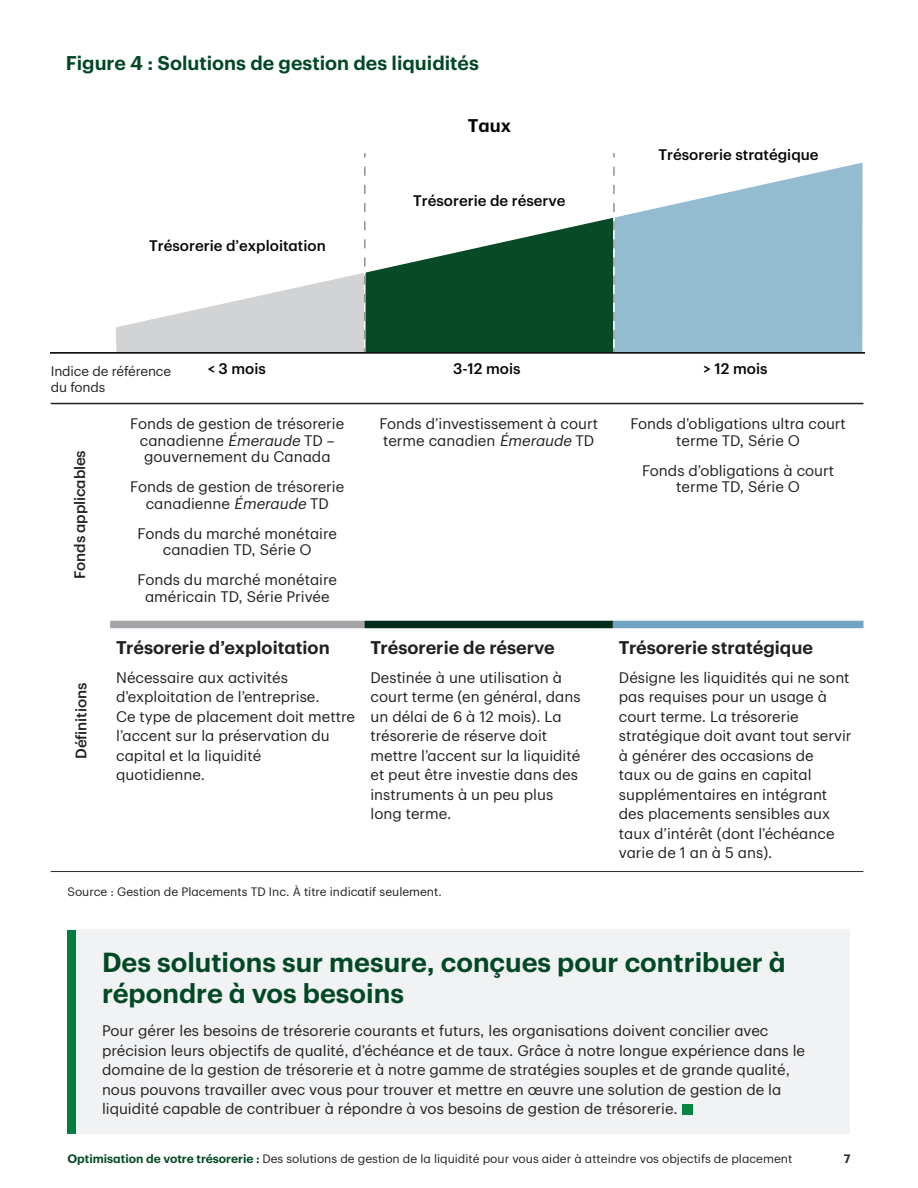
<style>
.page{position:relative;width:918px;height:1188px;background:#fff}
.page>*{position:absolute;margin:0;border:0;box-sizing:border-box;transform-origin:0 0}
.t1{font:600 27px/31.5px "TD Graphik";color:#014825}
.t2{font:600 19.5px "TD Graphik";color:#014825}
.t3{font:600 18px "TD Graphik";color:#231f20}
.t4{font:600 18px "TD Graphik";color:#090507}
.t5{font:15px/19.5px "TD Graphik";color:#231f20;text-align:center}
.t6{font:500 15px "TD Graphik";color:#040504}
.t7{font:500 15px "TD Graphik";letter-spacing:-.01em;color:#231f20}
.t8{font:13.5px "TD Graphik";letter-spacing:-.01em;color:#231f20}
.t9{font:12px "TD Graphik";color:#231f20}
.t10{font:600 12px "TD Graphik";color:#2c2a2b}
.s1{font-style:italic}
.s2{font-weight:600;color:#014825}
</style>
<div class="page">
<hr style="left:51px;top:871px;width:812px;height:1px;background:#2b292a">
<div style="left:110px;top:621px;width:254px;height:7px;background:#a3a4a8"></div>
<div style="left:364px;top:621px;width:249px;height:7px;background:#012c1a"></div>
<div style="left:613px;top:621px;width:250px;height:7px;background:#6fa5c2"></div>
<hr style="left:51px;top:403px;width:812px;height:1px;background:#231f20">
<div style="left:68px;top:930px;width:782px;height:204px;background:#f1f2f3"></div>
<div style="left:68px;top:930px;width:8px;height:204px;background:#047e40"></div>
<div style="left:683px;top:1104px;width:10px;height:11px;background:#048642"></div>
<svg style="left:613px;top:162px;width:252px;height:192px"></svg>
<svg style="left:116px;top:167px;width:499px;height:185px"></svg>
<hr style="left:51px;top:352px;width:813px;height:2px;background:#141313">
<h3 class="t2" style="left:66px;top:55px;width:414px">Figure 4 : Solutions de gestion des liquidités</h3>
<p class="t6" style="left:149px;top:240px;width:178px">Trésorerie d’exploitation</p>
<p class="t4" style="left:468px;top:118px;width:45px">Taux</p>
<p class="t6" style="left:413px;top:194px;width:154px">Trésorerie de réserve</p>
<p class="t6" style="left:659px;top:148px;width:162px">Trésorerie stratégique</p>
<p class="t8" style="left:51px;top:365px;width:122px">Indice de référence</p>
<p class="t6" style="left:207px;top:362px;width:60px">&lt; 3 mois</p>
<p class="t6" style="left:453px;top:362px;width:69px">3-12 mois</p>
<p class="t6" style="left:703px;top:362px;width:66px">&gt; 12 mois</p>
<p class="t8" style="left:51px;top:382px;width:56px">du fonds</p>
<p class="t7" style="left:74px;top:579px;width:130px;rotate:-90deg">Fonds applicables</p>
<p class="t7" style="left:75px;top:759px;width:77px;rotate:-90deg">Définitions</p>
<p class="t5" style="left:130px;top:417px;width:215px;line-height:16.5px">Fonds de gestion de trésorerie canadienne <span class="s1">Émeraude</span> TD – gouvernement du Canada</p>
<p class="t5" style="left:130px;top:480px;width:215px;line-height:16.5px">Fonds de gestion de trésorerie canadienne <span class="s1">Émeraude</span> TD</p>
<p class="t5" style="left:138px;top:526px;width:201px;line-height:16.5px">Fonds du marché monétaire canadien TD, Série O</p>
<p class="t5" style="left:138px;top:573px;width:201px;line-height:16.5px">Fonds du marché monétaire américain TD, Série Privée</p>
<p class="t3" style="left:116px;top:640px;width:215px">Trésorerie d’exploitation</p>
<p class="t5" style="left:116px;top:668px;width:240px;text-align:left">Nécessaire aux activités d’exploitation de l’entreprise.<br>Ce type de placement doit mettre l’accent sur la préservation du capital et la liquidité<br>quotidienne.</p>
<p class="t5" style="left:379px;top:417px;width:220px;line-height:16.5px;text-align:left">Fonds d’investissement à court terme canadien <span class="s1">Émeraude</span> TD</p>
<p class="t5" style="left:630px;top:417px;width:217px;line-height:16.5px">Fonds d’obligations ultra court terme TD, Série O</p>
<p class="t5" style="left:642px;top:463px;width:194px;line-height:16.5px">Fonds d’obligations à court terme TD, Série O</p>
<p class="t3" style="left:371px;top:640px;width:186px">Trésorerie de réserve</p>
<p class="t5" style="left:371px;top:668px;width:212px;text-align:left">Destinée à une utilisation à court terme (en général, dans un délai de 6 à 12 mois). La trésorerie de réserve doit mettre l’accent sur la liquidité et peut être investie dans des instruments à un peu plus long terme.</p>
<p class="t3" style="left:619px;top:640px;width:196px">Trésorerie stratégique</p>
<p class="t5" style="left:619px;top:668px;width:234px;text-align:left">Désigne les liquidités qui ne sont pas requises pour un usage à court terme. La trésorerie stratégique doit avant tout servir à générer des occasions de<br>taux ou de gains en capital supplémentaires en intégrant des placements sensibles aux taux d’intérêt (dont l’échéance varie de 1 an à 5 ans).</p>
<p class="t9" style="left:68px;top:886px;width:376px">Source : Gestion de Placements TD Inc. À titre indicatif seulement.</p>
<h2 class="t1" style="left:102px;top:948px;width:685px">Des solutions sur mesure, conçues pour contribuer à répondre à vos besoins</h2>
<p class="t5" style="left:102px;top:1022px;width:705px;text-align:left">Pour gérer les besoins de trésorerie courants et futurs, les organisations doivent concilier avec précision leurs objectifs de qualité, d’échéance et de taux. Grâce à notre longue expérience dans le domaine de la gestion de trésorerie et à notre gamme de stratégies souples et de grande qualité, nous pouvons travailler avec vous pour trouver et mettre en œuvre une solution de gestion de la liquidité capable de contribuer à répondre à vos besoins de gestion de trésorerie.</p>
<p class="t9" style="left:68px;top:1154px;width:726px"><span class="s2">Optimisation de votre trésorerie :</span> Des solutions de gestion de la liquidité pour vous aider à atteindre vos objectifs de placement</p>
<p class="t10" style="left:844px;top:1154px;width:8px">7</p>
</div>
